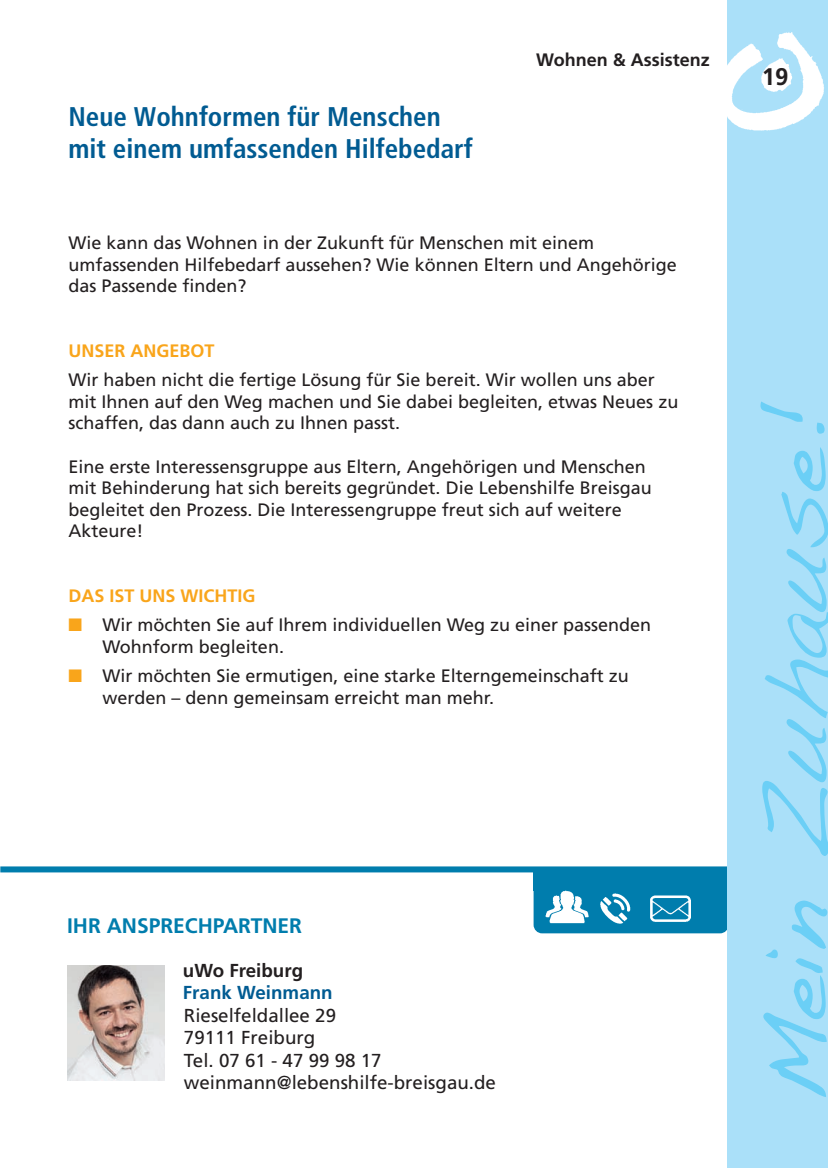
<style>
.page{position:relative;width:828px;height:1168px;background:#fff}
.page>*{position:absolute;margin:0;border:0;box-sizing:border-box;transform-origin:0 0}
.t1{font:700 condensed 27px/32.4px "Frutiger";color:#015b92}
.t2{font:700 24px "Frutiger";color:#231f20}
.t3{font:700 21px "Frutiger";color:#007dad}
.t4{font:18.75px/22.5px "Frutiger";color:#231f20}
.t5{font:700 18.75px "Frutiger";color:#015b92}
.t6{font:700 18.75px "Frutiger";color:#231f20}
.t7{font:18px/21.6px "Frutiger";color:#231f20}
.t8{font:700 18px "Frutiger";color:#f9a51b}
.t9{font:700 18px "Frutiger";color:#231f20}
.s1{color:#f9a51b}
</style>
<div class="page">
<div style="left:0;top:866px;width:727px;height:6px;background:#007dad"></div>
<div style="left:533px;top:870px;width:195px;height:63px;background:#007dad;border-radius:9px"></div>
<div style="left:533px;top:870px;width:195px;height:20px;background:#007dad"></div>
<div style="left:727px;top:0;width:101px;height:1168px;background:#aae0f9"></div>
<img style="left:727px;top:32px;width:97px;height:99px">
<img style="left:67px;top:965px;width:98px;height:115px">
<svg style="left:760px;top:401px;width:68px;height:696px"></svg>
<img style="left:645px;top:895px;width:51px;height:39px">
<img style="left:545px;top:890px;width:44px;height:34px">
<img style="left:600px;top:893px;width:31px;height:31px">
<h1 class="t1" style="left:68px;top:103px;width:406px">Neue Wohnformen für Menschen mit einem umfassenden Hilfebedarf</h1>
<p class="t9" style="left:536px;top:53px;width:175px">Wohnen &amp; Assistenz</p>
<p class="t7" style="left:68px;top:233px;width:610px">Wie kann das Wohnen in der Zukunft für Menschen mit einem umfassenden Hilfebedarf aussehen? Wie können Eltern und Angehörige das Passende finden?</p>
<p class="t8" style="left:68px;top:343px;width:148px">UNSER ANGEBOT</p>
<p class="t7" style="left:68px;top:370px;width:611px">Wir haben nicht die fertige Lösung für Sie bereit. Wir wollen uns aber mit Ihnen auf den Weg machen und Sie dabei begleiten, etwas Neues zu schaffen, das dann auch zu Ihnen passt.</p>
<p class="t7" style="left:68px;top:457px;width:585px">Eine erste Interessensgruppe aus Eltern, Angehörigen und Menschen mit Behinderung hat sich bereits gegründet. Die Lebenshilfe Breisgau begleitet den Prozess. Die Interessengruppe freut sich auf weitere Akteure!</p>
<p class="t8" style="left:68px;top:588px;width:189px">DAS IST UNS WICHTIG</p>
<p class="t7" style="left:102px;top:616px;width:550px;text-indent:-34px"><span class="s1">■</span> Wir möchten Sie auf Ihrem individuellen Weg zu einer passenden<br>Wohnform begleiten.</p>
<p class="t7" style="left:102px;top:666px;width:528px;text-indent:-34px"><span class="s1">■</span> Wir möchten Sie ermutigen, eine starke Elterngemeinschaft zu werden – denn gemeinsam erreicht man mehr.</p>
<h2 class="t2" style="left:761px;top:67px;width:28px">19</h2>
<p class="t3" style="left:67px;top:917px;width:236px">IHR ANSPRECHPARTNER</p>
<p class="t6" style="left:183px;top:962px;width:122px">uWo Freiburg</p>
<p class="t5" style="left:183px;top:985px;width:151px">Frank Weinmann</p>
<p class="t4" style="left:184px;top:1005px;width:313px">Rieselfeldallee 29<br>79111 Freiburg<br>Tel. 07 61 - 47 99 98 17 weinmann@lebenshilfe-breisgau.de</p>
</div>
